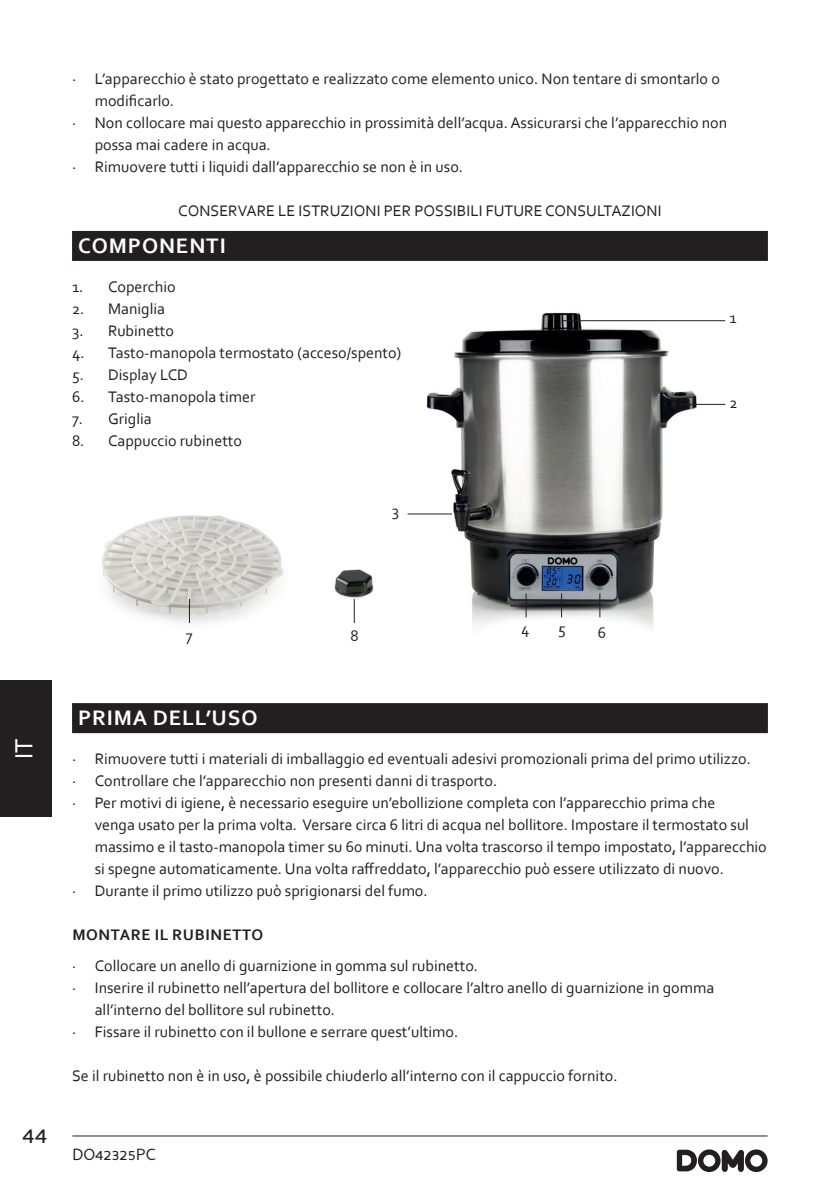
<style>
.page{position:relative;width:840px;height:1191px;background:#fff}
.page>*{position:absolute;margin:0;border:0;box-sizing:border-box;transform-origin:0 0}
.t1{font:26px "Corbel";color:#fff}
.t2{font:24px "Perspective Sans";color:#231f20}
.t3{font:700 22px "Corbel";letter-spacing:.04em;color:#fff}
.t4{font:16px/22px "Corbel";color:#231f20}
.t5{font:700 16px "Corbel";letter-spacing:.04em;color:#231f20}
.t6{font:16px "Perspective Sans";color:#231f20}
</style>
<div class="page">
<hr style="left:72px;top:1135px;width:695px;height:1px;background:#231f20">
<svg style="left:676px;top:1149px;width:91px;height:23px"></svg>
<div style="left:0;top:680px;width:51px;height:136px;background:#231f20"></div>
<div style="left:72px;top:231px;width:695px;height:30px;background:#231f20"></div>
<div style="left:72px;top:703px;width:695px;height:30px;background:#231f20"></div>
<img style="left:419px;top:312px;width:285px;height:316px">
<hr style="left:562px;top:320px;width:162px;height:1px;background:#231f20">
<hr style="left:680px;top:404px;width:44px;height:1px;background:#231f20">
<hr style="left:407px;top:513px;width:44px;height:1px;background:#231f20">
<svg style="left:525px;top:593px;width:1px;height:24px"></svg>
<svg style="left:560px;top:593px;width:1px;height:24px"></svg>
<svg style="left:599px;top:593px;width:1px;height:24px"></svg>
<img style="left:102px;top:515px;width:181px;height:108px">
<svg style="left:189px;top:599px;width:1px;height:24px"></svg>
<img style="left:334px;top:569px;width:40px;height:38px">
<svg style="left:353px;top:599px;width:1px;height:24px"></svg>
<p class="t4" style="left:72px;top:67px;width:649px">· L’apparecchio è stato progettato e realizzato come elemento unico. Non tentare di smontarlo o</p>
<p class="t4" style="left:95px;top:89px;width:81px">modificarlo.</p>
<p class="t4" style="left:72px;top:111px;width:656px">· Non collocare mai questo apparecchio in prossimità dell’acqua. Assicurarsi che l’apparecchio non</p>
<p class="t4" style="left:95px;top:133px;width:177px">possa mai cadere in acqua.</p>
<p class="t4" style="left:72px;top:155px;width:392px">· Rimuovere tutti i liquidi dall’apparecchio se non è in uso.</p>
<p class="t4" style="left:178px;top:199px;width:484px">CONSERVARE LE ISTRUZIONI PER POSSIBILI FUTURE CONSULTAZIONI</p>
<h3 class="t3" style="left:78px;top:232px;width:149px">COMPONENTI</h3>
<p class="t4" style="left:72px;top:275px;width:105px">1. Coperchio</p>
<p class="t4" style="left:72px;top:297px;width:94px">2. Maniglia</p>
<p class="t4" style="left:72px;top:319px;width:103px">3. Rubinetto</p>
<p class="t4" style="left:72px;top:341px;width:330px">4. Tasto-manopola termostato (acceso/spento)</p>
<p class="t4" style="left:72px;top:363px;width:117px">5. Display LCD</p>
<p class="t4" style="left:72px;top:385px;width:185px">6. Tasto-manopola timer</p>
<p class="t4" style="left:72px;top:407px;width:81px">7. Griglia</p>
<p class="t4" style="left:72px;top:429px;width:171px">8. Cappuccio rubinetto</p>
<p class="t4" style="left:729px;top:306px;width:9px">1</p>
<p class="t4" style="left:729px;top:391px;width:10px">2</p>
<p class="t4" style="left:391px;top:499px;width:9px">3</p>
<h1 class="t1" style="left:8px;top:759px;width:22px;rotate:-90deg">IT</h1>
<h2 class="t2" style="left:22px;top:1120px;width:26px">44</h2>
<p class="t4" style="left:521px;top:617px;width:10px">4</p>
<p class="t4" style="left:557px;top:617px;width:9px">5</p>
<p class="t4" style="left:185px;top:624px;width:8px">7</p>
<p class="t4" style="left:350px;top:624px;width:10px">8</p>
<p class="t4" style="left:597px;top:621px;width:10px">6</p>
<h3 class="t3" style="left:78px;top:704px;width:181px">PRIMA DELL’USO</h3>
<p class="t4" style="left:72px;top:747px;width:680px">· Rimuovere tutti i materiali di imballaggio ed eventuali adesivi promozionali prima del primo utilizzo. · Controllare che l’apparecchio non presenti danni di trasporto.<br>· Per motivi di igiene, è necessario eseguire un’ebollizione completa con l’apparecchio prima che</p>
<p class="t4" style="left:95px;top:813px;width:655px">venga usato per la prima volta. Versare circa 6 litri di acqua nel bollitore. Impostare il termostato sul</p>
<p class="t4" style="left:95px;top:835px;width:673px">massimo e il tasto-manopola timer su 60 minuti. Una volta trascorso il tempo impostato, l’apparecchio</p>
<p class="t4" style="left:95px;top:857px;width:630px">si spegne automaticamente. Una volta raffreddato, l’apparecchio può essere utilizzato di nuovo.</p>
<p class="t4" style="left:72px;top:879px;width:357px">· Durante il primo utilizzo può sprigionarsi del fumo.</p>
<p class="t5" style="left:72px;top:925px;width:192px">MONTARE IL RUBINETTO</p>
<p class="t4" style="left:72px;top:954px;width:407px">· Collocare un anello di guarnizione in gomma sul rubinetto.</p>
<p class="t4" style="left:72px;top:976px;width:643px">· Inserire il rubinetto nell’apertura del bollitore e collocare l’altro anello di guarnizione in gomma</p>
<p class="t4" style="left:95px;top:998px;width:242px">all’interno del bollitore sul rubinetto.</p>
<p class="t4" style="left:72px;top:1020px;width:387px">· Fissare il rubinetto con il bullone e serrare quest’ultimo.</p>
<p class="t4" style="left:72px;top:1064px;width:547px">Se il rubinetto non è in uso, è possibile chiuderlo all’interno con il cappuccio fornito.</p>
<p class="t6" style="left:72px;top:1145px;width:85px">DO42325PC</p>
</div>
